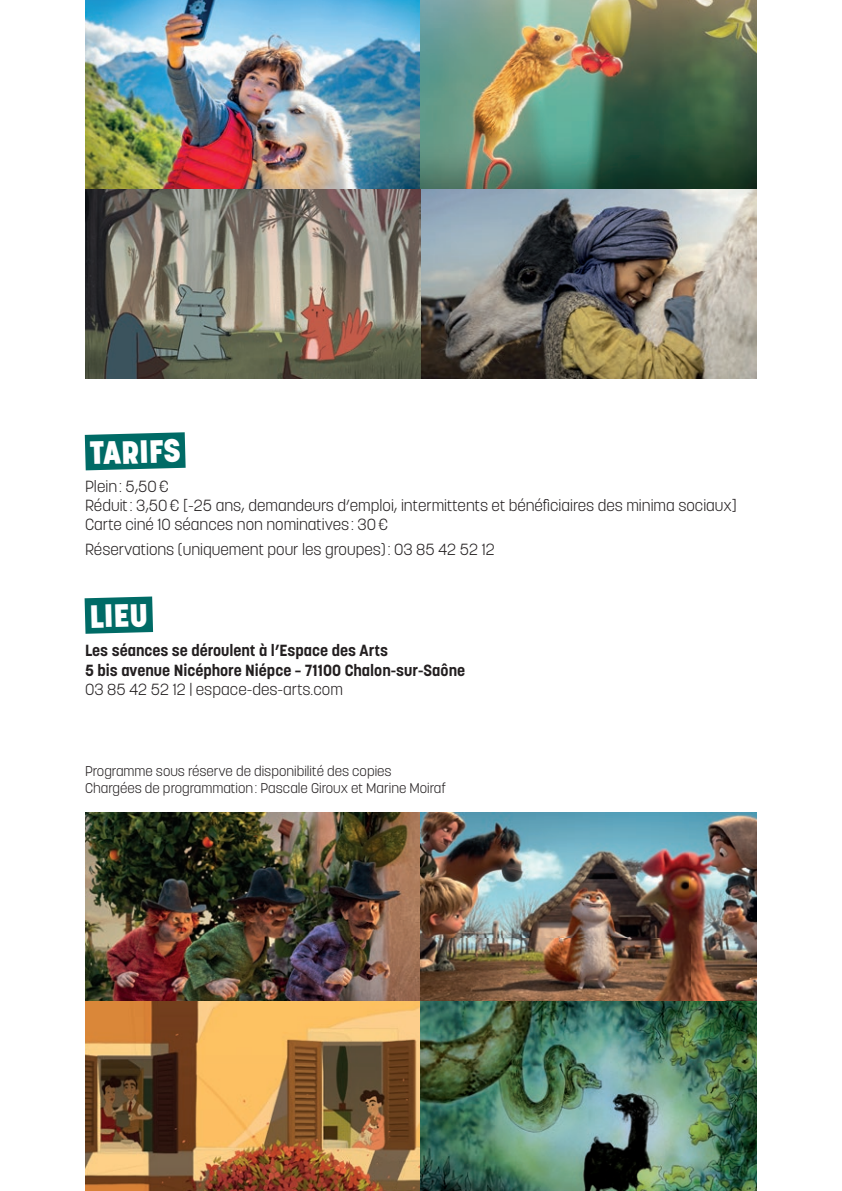
<style>
.page{position:relative;width:842px;height:1191px;background:#fff}
.page>*{position:absolute;margin:0;border:0;box-sizing:border-box;transform-origin:0 0}
.t1{font:800 32px "Korolev";color:#fff}
.t2{font:300 16px/19.2px "Korolev";color:#231f20}
.t3{font:700 16px/19.2px "Korolev";color:#231f20}
.t4{font:300 14px/16.8px "Korolev";color:#231f20}
</style>
<div class="page">
<svg style="left:84px;top:432px;width:102px;height:39px;background:#1b7a76"></svg>
<svg style="left:84px;top:596px;width:70px;height:38px;background:#187974"></svg>
<img style="left:85px;top:0;width:672px;height:378px">
<img style="left:85px;top:813px;width:672px;height:378px">
<h1 class="t1" style="left:90px;top:432px;width:92px;rotate:-1deg">TARIFS</h1>
<p class="t2" style="left:85px;top:476px;width:653px">Plein : 5,50 €<br>Réduit : 3,50 € [-25 ans, demandeurs d’emploi, intermittents et bénéficiaires des minima sociaux]<br>Carte ciné 10 séances non nominatives : 30 €</p>
<p class="t2" style="left:85px;top:540px;width:411px">Réservations (uniquement pour les groupes) : 03 85 42 52 12</p>
<h1 class="t1" style="left:89px;top:596px;width:60px;rotate:-1deg">LIEU</h1>
<p class="t3" style="left:85px;top:641px;width:381px">Les séances se déroulent à l’Espace des Arts<br>5 bis avenue Nicéphore Niépce – 71100 Chalon-sur-Saône</p>
<p class="t2" style="left:85px;top:679px;width:259px">03 85 42 52 12 | espace-des-arts.com</p>
<p class="t4" style="left:85px;top:763px;width:363px">Programme sous réserve de disponibilité des copies<br>Chargées de programmation : Pascale Giroux et Marine Moiraf</p>
</div>
